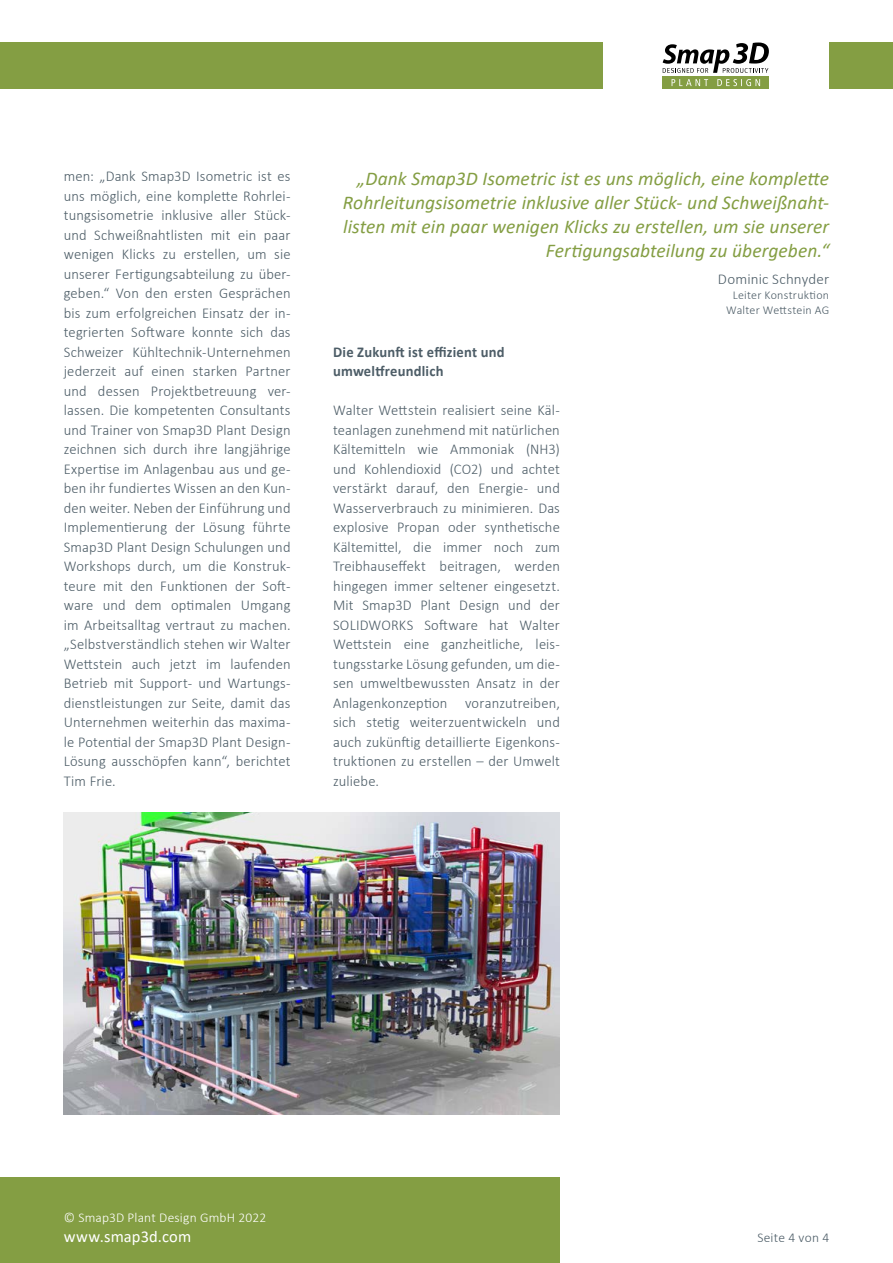
<style>
.page{position:relative;width:893px;height:1263px;background:#fff}
.page>*{position:absolute;margin:0;border:0;box-sizing:border-box;transform-origin:0 0}
.t1{font:italic 19.5px/24px "Calibri";color:#849e43;text-align:right}
.t2{font:16.5px "Calibri";letter-spacing:.005em;color:#fff}
.t3{font:300 15px/19.5px "Calibri";letter-spacing:.01em;color:#4d5d67;text-align:justify}
.t4{font:700 15px/19.5px "Calibri";letter-spacing:.015em;color:#4d5d67}
.t5{font:300 13.5px "Calibri";letter-spacing:.015em;color:#fff}
.t6{font:300 13.5px "Calibri";letter-spacing:.015em;color:#4d5d67}
.t7{font:300 12px/15px "Calibri";letter-spacing:.02em;color:#4d5d67;text-align:center}
</style>
<div class="page">
<div style="left:0;top:1178px;width:560px;height:85px;background:#849e43"></div>
<div style="left:0;top:43px;width:602px;height:46px;background:#849e43"></div>
<div style="left:829px;top:43px;width:64px;height:46px;background:#849e43"></div>
<div style="left:663px;top:76px;width:106px;height:13px;background:#849e43"></div>
<svg style="left:672px;top:79px;width:88px;height:7px"></svg>
<svg style="left:663px;top:43px;width:106px;height:30px"></svg>
<img style="left:64px;top:812px;width:496px;height:302px">
<p class="t3" style="left:64px;top:166px;width:228px">men: „Dank Smap3D Isometric ist es uns möglich, eine komplette Rohrlei&shy;tungsisometrie inklusive aller Stück&shy;und Schweißnahtlisten mit ein paar wenigen Klicks zu erstellen, um sie unserer Fertigungsabteilung zu über&shy;geben.“ Von den ersten Gesprächen bis zum erfolgreichen Einsatz der in&shy;tegrierten Software konnte sich das Schweizer Kühltechnik-Unternehmen jederzeit auf einen starken Partner und dessen Projektbetreuung ver&shy;lassen. Die kompetenten Consultants und Trainer von Smap3D Plant Design zeichnen sich durch ihre langjährige Expertise im Anlagenbau aus und ge&shy;ben ihr fundiertes Wissen an den Kun&shy;den weiter. Neben der Einführung und Implementierung der Lösung führte Smap3D Plant Design Schulungen und Workshops durch, um die Konstruk&shy;teure mit den Funktionen der Soft&shy;ware und dem optimalen Umgang im Arbeitsalltag vertraut zu machen. „Selbstverständlich stehen wir Walter Wettstein auch jetzt im laufenden Betrieb mit Support- und Wartungs&shy;dienstleistungen zur Seite, damit das Unternehmen weiterhin das maxima&shy;le Potential der Smap3D Plant Design-Lösung ausschöpfen kann“, berichtet Tim Frie.</p>
<h1 class="t1" style="left:343px;top:165px;width:488px">„Dank Smap3D Isometric ist es uns möglich, eine komplette Rohrleitungsisometrie inklusive aller Stück- und Schweißnaht&shy;listen mit ein paar wenigen Klicks zu erstellen, um sie unserer Fertigungsabteilung zu übergeben.“</h1>
<p class="t3" style="left:718px;top:269px;width:113px">Dominic Schnyder</p>
<p class="t7" style="left:726px;top:287px;width:105px">Leiter Konstruktion<br>Walter Wettstein AG</p>
<p class="t4" style="left:333px;top:342px;width:173px">Die Zukunft ist effizient und umweltfreundlich</p>
<p class="t3" style="left:333px;top:400px;width:228px">Walter Wettstein realisiert seine Käl&shy;teanlagen zunehmend mit natürlichen Kältemitteln wie Ammoniak (NH3) und Kohlendioxid (CO2) und achtet verstärkt darauf, den Energie- und Wasserverbrauch zu minimieren. Das explosive Propan oder synthetische Kältemittel, die immer noch zum Treibhauseffekt beitragen, werden hingegen immer seltener eingesetzt.<br>Mit Smap3D Plant Design und der SOLIDWORKS Software hat Walter Wettstein eine ganzheitliche, leis&shy;tungsstarke Lösung gefunden, um die&shy;sen umweltbewussten Ansatz in der Anlagenkonzeption voranzutreiben, sich stetig weiterzuentwickeln und auch zukünftig detaillierte Eigenkons&shy;truktionen zu erstellen – der Umwelt zuliebe.</p>
<p class="t5" style="left:64px;top:1209px;width:204px">© Smap3D Plant Design GmbH 2022</p>
<p class="t2" style="left:64px;top:1225px;width:129px">www.smap3d.com</p>
<p class="t6" style="left:757px;top:1229px;width:73px">Seite 4 von 4</p>
</div>
